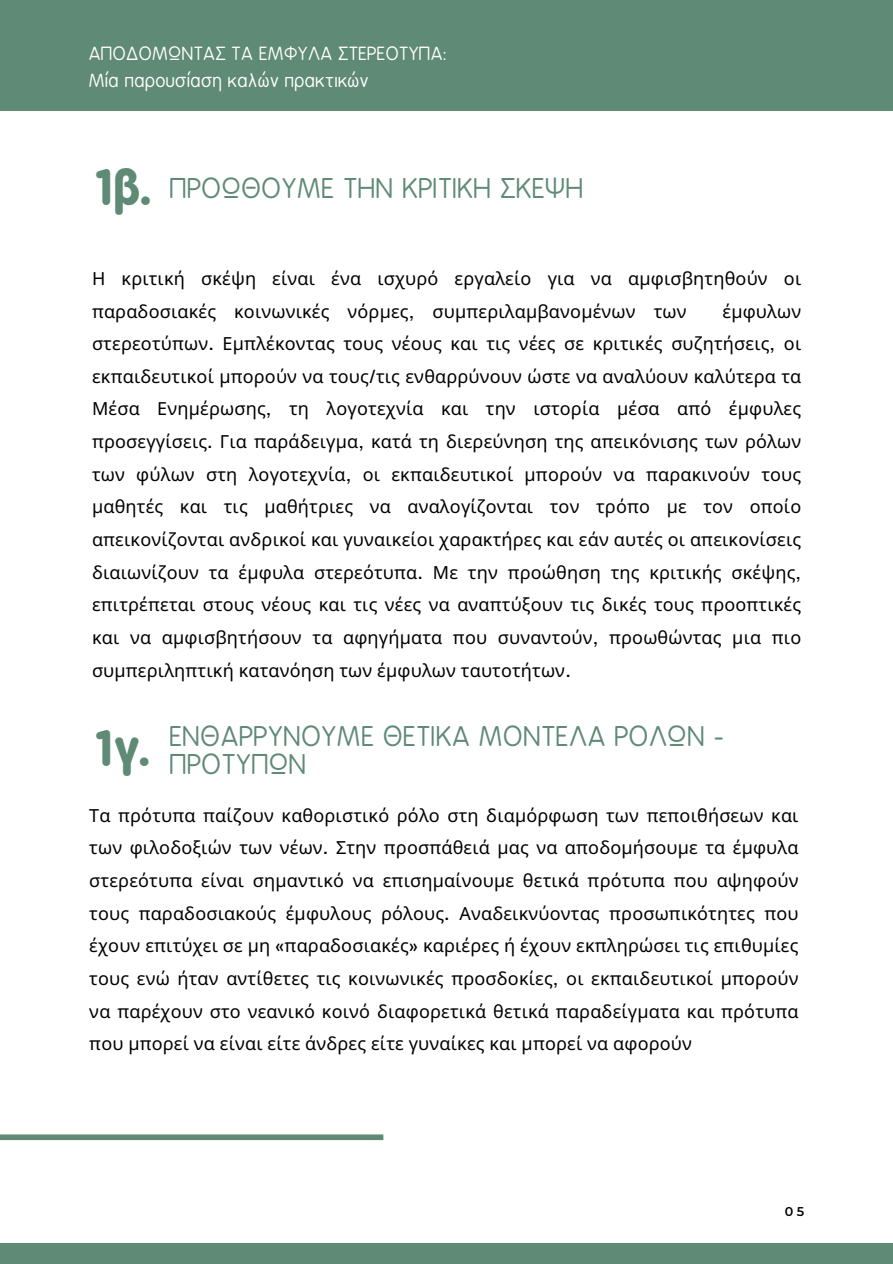
<style>
.page{position:relative;width:893px;height:1264px;background:#fff}
.page>*{position:absolute;margin:0;border:0;box-sizing:border-box;transform-origin:0 0}
.t1{font:27px/28.2px "B Preplay";color:#5f8a76}
.t2{font:18px/32.7px "Noto Sans";letter-spacing:.01em;color:#000;text-align:justify}
.t3{font:18px "B Preplay";color:#fff}
.t4{font:600 12.75px "Montserrat";color:#000}
.s1{font-weight:700;font-size:48px}
.s2{font-family:"Monda"}
</style>
<div class="page">
<div style="left:0;top:1243px;width:892px;height:20px;background:#5f8a76"></div>
<div style="left:0;top:0;width:892px;height:111px;background:#5f8a76"></div>
<div style="left:0;top:1134px;width:383px;height:6px;background:#5f8a76"></div>
<p class="t3" style="left:89px;top:44px;width:360px">ΑΠΟΔΟΜΩΝΤΑΣ ΤΑ ΕΜΦΥΛΑ ΣΤΕΡΕΟΤΥΠΑ:</p>
<h1 class="t3" style="left:89px;top:71px;width:282px">Μία παρουσίαση καλών πρακτικών</h1>
<p class="t1" style="left:96px;top:175px;width:490px"><span class="s1">1β.</span> ΠΡΟΩΘΟΥΜΕ ΤΗΝ ΚΡΙΤΙΚΗ ΣΚΕΨΗ</p>
<p class="t2" style="left:92px;top:261px;width:710px">Η κριτική σκέψη είναι ένα ισχυρό εργαλείο για να αμφισβητηθούν οι παραδοσιακές κοινωνικές νόρμες<span class="s2">,</span> συμπεριλαμβανομένων των</p>
<p class="t2" style="left:92px;top:294px;width:710px;text-indent:630px">έμφυλων στερεοτύπων<span class="s2">.</span> Εμπλέκοντας τους νέους και τις νέες σε κριτικές συζητήσεις<span class="s2">,</span> οι εκπαιδευτικοί μπορούν να τους<span class="s2">/</span>τις ενθαρρύνουν ώστε να αναλύουν καλύτερα τα Μέσα Ενημέρωσης<span class="s2">,</span> τη λογοτεχνία και την ιστορία μέσα από έμφυλες προσεγγίσεις<span class="s2">.</span> Για παράδειγμα<span class="s2">,</span> κατά τη διερεύνηση της απεικόνισης των ρόλων των φύλων στη λογοτεχνία<span class="s2">,</span> οι εκπαιδευτικοί μπορούν να παρακινούν τους μαθητές και τις μαθήτριες να αναλογίζονται τον τρόπο με τον οποίο απεικονίζονται ανδρικοί και γυναικείοι χαρακτήρες και εάν αυτές οι απεικονίσεις διαιωνίζουν τα έμφυλα στερεότυπα<span class="s2">.</span> Με την προώθηση της κριτικής σκέψης<span class="s2">, </span>επιτρέπεται στους νέους και τις νέες να αναπτύξουν τις δικές τους προοπτικές και να αμφισβητήσουν τα αφηγήματα που συναντούν<span class="s2">,</span> προωθώντας μια πιο συμπεριληπτική κατανόηση των έμφυλων ταυτοτήτων<span class="s2">.</span></p>
<h1 class="t1" style="left:96px;top:722px;width:631px;text-indent:74px">ΕΝΘΑΡΡΥΝΟΥΜΕ ΘΕΤΙΚΑ ΜΟΝΤΕΛΑ ΡΟΛΩΝ -<br><sup>1γ.</sup> ΠΡΟΤΥΠΩΝ</h1>
<p class="t2" style="left:89px;top:798px;width:710px">Τα πρότυπα παίζουν καθοριστικό ρόλο στη διαμόρφωση των πεποιθήσεων και των φιλοδοξιών των νέων<span class="s2">.</span> Στην προσπάθειά μας να αποδομήσουμε τα έμφυλα στερεότυπα είναι σημαντικό να επισημαίνουμε θετικά πρότυπα που αψηφούν τους παραδοσιακούς έμφυλους ρόλους<span class="s2">.</span> Αναδεικνύοντας προσωπικότητες που έχουν επιτύχει σε μη <span class="s2">«</span>παραδοσιακές<span class="s2">»</span> καριέρες ή έχουν εκπληρώσει τις επιθυμίες τους ενώ ήταν αντίθετες τις κοινωνικές προσδοκίες<span class="s2">,</span> οι εκπαιδευτικοί μπορούν να παρέχουν στο νεανικό κοινό διαφορετικά θετικά παραδείγματα και πρότυπα που μπορεί να είναι είτε άνδρες είτε γυναίκες και μπορεί να αφορούν</p>
<h3 class="t4" style="left:784px;top:1203px;width:21px">05</h3>
</div>
